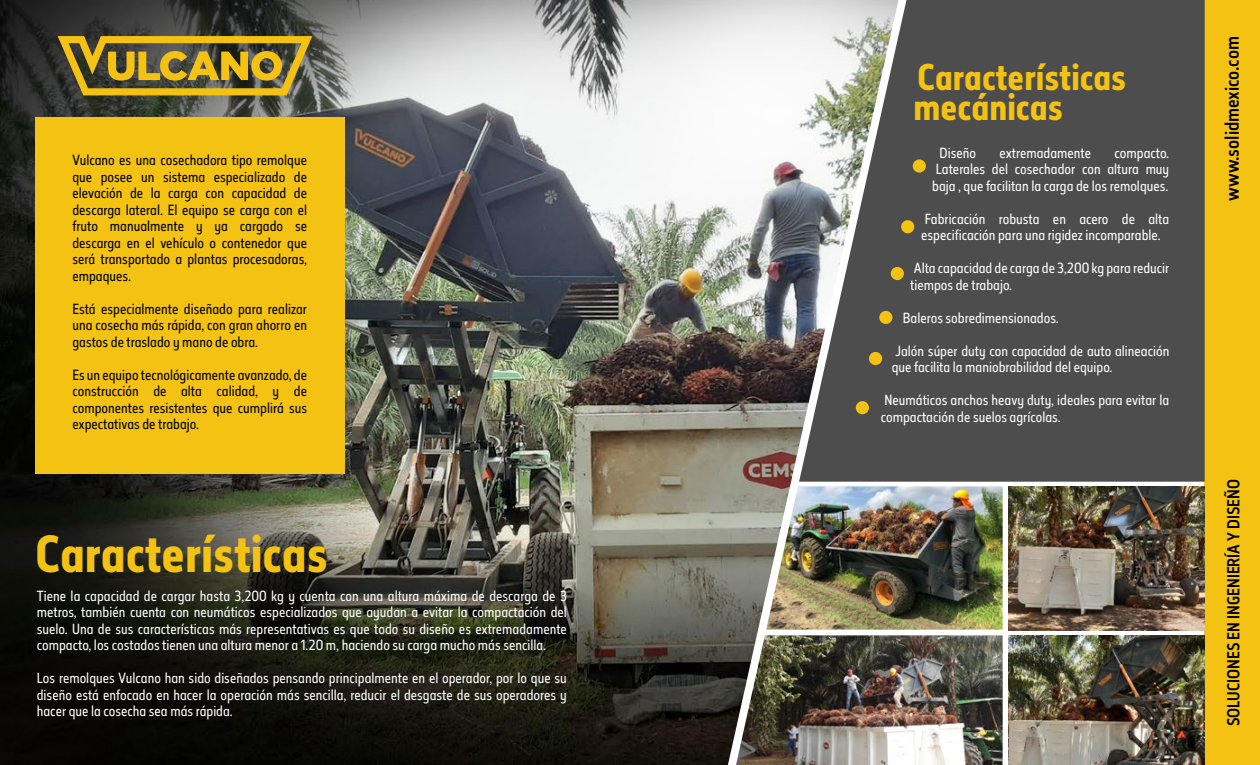
<style>
.page{position:relative;width:1260px;height:765px;background:#fff}
.page>*{position:absolute;margin:0;border:0;box-sizing:border-box;transform-origin:0 0}
.t1{font:700 48.75px "Elysio";color:#f4c213}
.t2{font:700 35.25px "Elysio";color:#f4c213}
.t3{font:700 34.75px "Elysio";color:#f4c213}
.t4{font:500 18.5px "Elysio";color:#000}
.t5{font:500 16.25px "Elysio";color:#000}
.t6{font:13.75px/16.5px "Elysio";color:#fff}
.t7{font:13.75px/16.5px "Elysio";color:#000;text-align:justify}
</style>
<div class="page">
<img style="left:0;top:0;width:799px;height:765px">
<div style="left:1205px;top:0;width:55px;height:765px;background:#f4c213"></div>
<svg style="left:799px;top:0;width:406px;height:482px;background:#5c5d5c"></svg>
<svg style="left:58px;top:36px;width:254px;height:59px;background:#947e2a"></svg>
<div style="left:913px;top:159px;width:13px;height:14px;background:#f4c213;border-radius:50%"></div>
<div style="left:901px;top:220px;width:13px;height:13px;background:#f4c213;border-radius:50%"></div>
<div style="left:891px;top:267px;width:13px;height:13px;background:#f4c213;border-radius:50%"></div>
<div style="left:879px;top:311px;width:13px;height:13px;background:#f4c213;border-radius:50%"></div>
<div style="left:869px;top:352px;width:13px;height:13px;background:#f4c213;border-radius:50%"></div>
<div style="left:856px;top:401px;width:13px;height:13px;background:#f4c213;border-radius:50%"></div>
<img style="left:1008px;top:486px;width:197px;height:144px">
<img style="left:736px;top:635px;width:267px;height:130px">
<img style="left:766px;top:486px;width:237px;height:144px">
<img style="left:1008px;top:635px;width:197px;height:130px">
<div style="left:35px;top:117px;width:310px;height:357px;background:#f4c213"></div>
<p class="t7" style="left:72px;top:152px;width:236px">Vulcano es una cosechadora tipo remolque que posee un sistema especializado de elevación de la carga con capacidad de descarga lateral. El equipo se carga con el fruto manualmente y ya cargado se descarga en el vehículo o contenedor que será transportado a plantas procesadoras, empaques.</p>
<p class="t7" style="left:72px;top:300px;width:236px">Está especialmente diseñado para realizar una cosecha más rápida, con gran ahorro en gastos de traslado y mano de obra.</p>
<p class="t7" style="left:72px;top:366px;width:236px">Es un equipo tecnológicamente avanzado, de construcción de alta calidad, y de componentes resistentes que cumplirá sus expectativas de trabajo.</p>
<h1 class="t1" style="left:35px;top:519px;width:294px">Características</h1>
<p class="t6" style="left:37px;top:587px;width:532px;text-align:justify">Tiene la capacidad de cargar hasta 3,200 kg y cuenta con una altura máxima de descarga de 3 metros, también cuenta con neumáticos especializados que ayudan a evitar la compactación del suelo. Una de sus características más representativas es que todo su diseño es extremadamente compacto, los costados tienen una altura menor a 1.20 m, haciendo su carga mucho más sencilla.</p>
<p class="t6" style="left:37px;top:670px;width:532px;text-align:justify">Los remolques Vulcano han sido diseñados pensando principalmente en el operador, por lo que su diseño está enfocado en hacer la operación más sencilla, reducir el desgaste de sus operadores y hacer que la cosecha sea más rápida.</p>
<h3 class="t3" style="left:918px;top:53px;width:210px">Características</h3>
<h2 class="t2" style="left:914px;top:82px;width:151px">mecánicas</h2>
<p class="t6" style="left:940px;top:144px;width:38px">Diseño</p>
<p class="t6" style="left:1000px;top:144px;width:93px">extremadamente</p>
<p class="t6" style="left:932px;top:144px;width:239px;text-align:justify;text-indent:182px">compacto.<br>Laterales del cosechador con altura muy baja , que facilitan la carga de los remolques.</p>
<p class="t6" style="left:921px;top:210px;width:250px">Fabricación robusta en acero de alta especificación para una rigidez incomparable.</p>
<p class="t6" style="left:910px;top:260px;width:261px">Alta capacidad de carga de 3,200 kg para reducir tiempos de trabajo.</p>
<p class="t6" style="left:903px;top:309px;width:158px">Baleros sobredimensionados.</p>
<p class="t6" style="left:892px;top:342px;width:279px">Jalón súper duty con capacidad de auto alineación que facilita la maniobrabilidad del equipo.</p>
<p class="t6" style="left:881px;top:392px;width:290px">Neumáticos anchos heavy duty, ideales para evitar la compactación de suelos agrícolas.</p>
<h3 class="t4" style="left:1219px;top:200px;width:166px;rotate:-90deg">www.solidmexico.com</h3>
<p class="t5" style="left:1222px;top:726px;width:249px;rotate:-90deg">SOLUCIONES EN INGENIERÍA Y DISEÑO</p>
</div>
